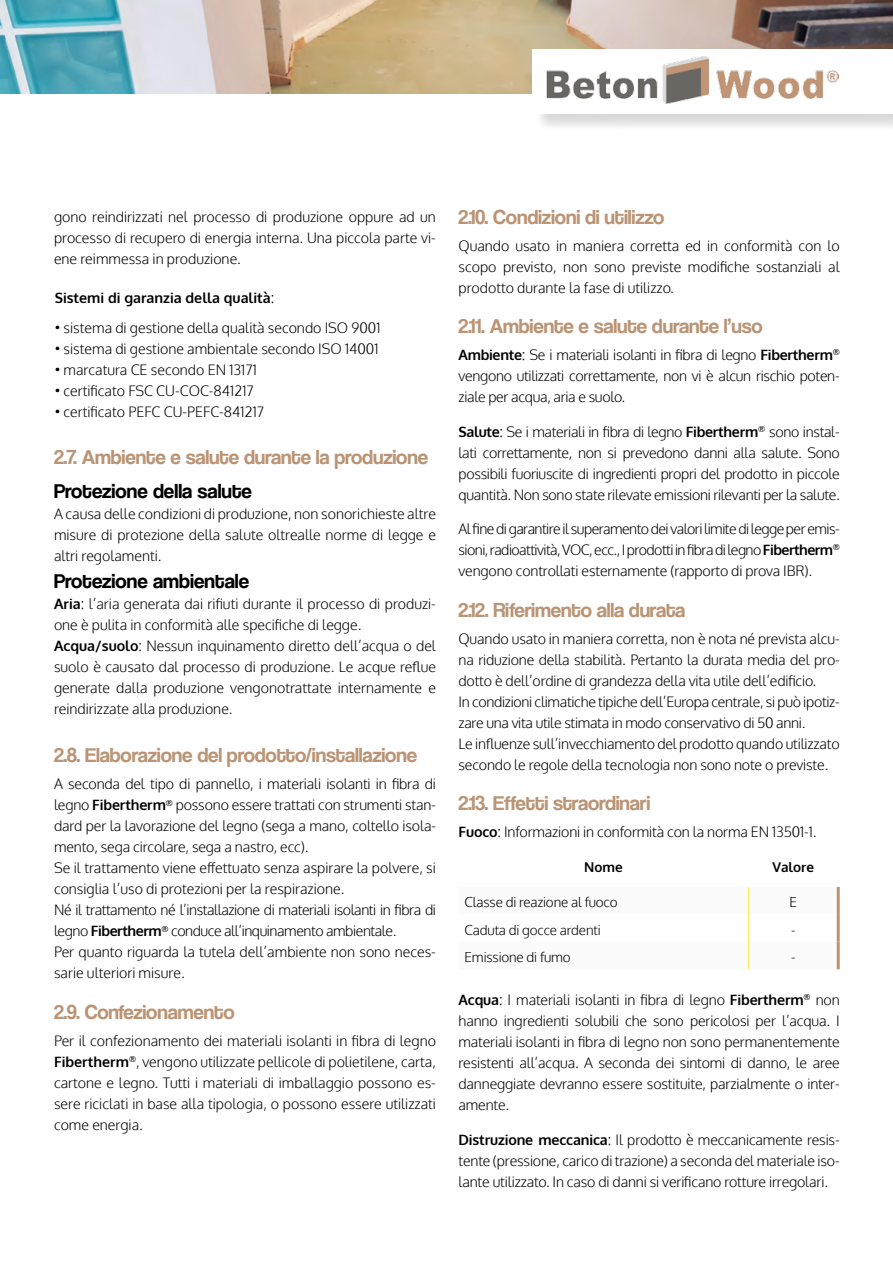
<style>
.page{position:relative;width:893px;height:1263px;background:#fff}
.page>*{position:absolute;margin:0;border:0;box-sizing:border-box;transform-origin:0 0}
.t1{font:21px "Coolvetica Rg";letter-spacing:-.01em;color:#ba9475}
.t2{font:21px "Coolvetica Rg";color:#000}
.t3{font:300 14.25px/21px "Oxygen";letter-spacing:-.01em;color:#000;text-align:justify}
.t4{font:700 14.25px "Oxygen";color:#000}
.t5{font:300 13.5px "Oxygen";letter-spacing:-.01em;color:#000}
.t6{font:700 13.5px "Oxygen";color:#000}
.s1{font-weight:300}
.s2{font-weight:700}
</style>
<div class="page">
<img style="left:0;top:0;width:893px;height:94px">
<svg style="left:747px;top:887px;width:90px;height:82px"></svg>
<hr style="left:837px;top:887px;width:3px;height:27px;background:#ba9475">
<hr style="left:837px;top:914px;width:3px;height:27px;background:#ba9475">
<hr style="left:837px;top:941px;width:3px;height:28px;background:#ba9475">
<div style="left:535px;top:51px;width:358px;height:81px;background:#000;opacity:.15"></div>
<div style="left:533px;top:49px;width:360px;height:64px;background:#fff"></div>
<img style="left:546px;top:57px;width:293px;height:46px">
<p class="t3" style="left:54px;top:206px;width:383px">gono reindirizzati nel processo di produzione oppure ad un processo di recupero di energia interna. Una piccola parte vi&shy;ene reimmessa in produzione.</p>
<p class="t4" style="left:55px;top:289px;width:221px">Sistemi di garanzia della qualità<span class="s1">:</span></p>
<p class="t3" style="left:55px;top:317px;width:327px">• sistema di gestione della qualità secondo ISO 9001</p>
<p class="t3" style="left:55px;top:338px;width:325px">• sistema di gestione ambientale secondo ISO 14001</p>
<p class="t3" style="left:55px;top:359px;width:204px">• marcatura CE secondo EN 13171</p>
<p class="t3" style="left:55px;top:380px;width:201px">• certificato FSC CU-COC-841217</p>
<p class="t3" style="left:55px;top:401px;width:211px">• certificato PEFC CU-PEFC-841217</p>
<h1 class="t1" style="left:54px;top:444px;width:376px">2.7. Ambiente e salute durante la produzione</h1>
<h1 class="t2" style="left:54px;top:479px;width:200px">Protezione della salute</h1>
<p class="t3" style="left:54px;top:504px;width:383px">A causa delle condizioni di produzione, non sonorichieste altre misure di protezione della salute oltrealle norme di legge e altri regolamenti.</p>
<h1 class="t2" style="left:54px;top:569px;width:197px">Protezione ambientale</h1>
<p class="t3" style="left:54px;top:594px;width:383px;text-align:left"><span class="s2">Aria</span>: l’aria generata dai rifiuti durante il processo di produzi&shy;one è pulita in conformità alle specifiche di legge.<br><span class="s2">Acqua/suolo</span>: Nessun inquinamento diretto dell’acqua o del suolo è causato dal processo di produzione. Le acque reflue generate dalla produzione vengonotrattate internamente e reindirizzate alla produzione.</p>
<h1 class="t1" style="left:54px;top:743px;width:365px">2.8. Elaborazione del prodotto/installazione</h1>
<p class="t3" style="left:54px;top:774px;width:383px;text-align:left">A seconda del tipo di pannello, i materiali isolanti in fibra di legno <span class="s2">Fibertherm</span><sup>®</sup> possono essere trattati con strumenti stan&shy;dard per la lavorazione del legno (sega a mano, coltello isola&shy;mento, sega circolare, sega a nastro, ecc).<br>Se il trattamento viene effettuato senza aspirare la polvere, si consiglia l’uso di protezioni per la respirazione.<br>Né il trattamento né l’installazione di materiali isolanti in fibra di legno <span class="s2">Fibertherm</span><sup>®</sup> conduce all’inquinamento ambientale.<br>Per quanto riguarda la tutela dell’ambiente non sono neces&shy;sarie ulteriori misure.</p>
<h1 class="t1" style="left:54px;top:999px;width:182px">2.9. Confezionamento</h1>
<p class="t3" style="left:54px;top:1030px;width:383px">Per il confezionamento dei materiali isolanti in fibra di legno <span class="s2">Fibertherm</span><sup>®</sup>, vengono utilizzate pellicole di polietilene, carta, cartone e legno. Tutti i materiali di imballaggio possono es&shy;sere riciclati in base alla tipologia, o possono essere utilizzati come energia.</p>
<h1 class="t1" style="left:458px;top:204px;width:208px">2.10. Condizioni di utilizzo</h1>
<p class="t3" style="left:458px;top:235px;width:383px">Quando usato in maniera corretta ed in conformità con lo scopo previsto, non sono previste modifiche sostanziali al prodotto durante la fase di utilizzo.</p>
<h1 class="t1" style="left:458px;top:314px;width:306px">2.11. Ambiente e salute durante l’uso</h1>
<p class="t3" style="left:458px;top:345px;width:383px"><span class="s2">Ambiente</span>: Se i materiali isolanti in fibra di legno <span class="s2">Fibertherm</span><sup>® </sup>vengono utilizzati correttamente, non vi è alcun rischio poten&shy;ziale per acqua, aria e suolo.</p>
<p class="t3" style="left:458px;top:421px;width:383px"><span class="s2">Salute</span>: Se i materiali in fibra di legno <span class="s2">Fibertherm</span><sup>®</sup> sono instal&shy;lati correttamente, non si prevedono danni alla salute. Sono possibili fuoriuscite di ingredienti propri del prodotto in piccole quantità. Non sono state rilevate emissioni rilevanti per la salute.</p>
<p class="t3" style="left:458px;top:519px;width:383px">Al fine di garantire il superamento dei valori limite di legge per emis&shy;sioni, radioattività, VOC, ecc., I prodotti in fibra di legno <span class="s2">Fibertherm</span><sup>® </sup>vengono controllati esternamente (rapporto di prova IBR).</p>
<h1 class="t1" style="left:458px;top:597px;width:228px">2.12. Riferimento alla durata</h1>
<p class="t3" style="left:458px;top:628px;width:383px;text-align:left">Quando usato in maniera corretta, non è nota né prevista alcu&shy;na riduzione della stabilità. Pertanto la durata media del pro&shy;dotto è dell’ordine di grandezza della vita utile dell’edificio.<br>In condizioni climatiche tipiche dell’Europa centrale, si può ipotiz&shy;zare una vita utile stimata in modo conservativo di 50 anni.<br>Le influenze sull’invecchiamento del prodotto quando utilizzato secondo le regole della tecnologia non sono note o previste.</p>
<h1 class="t1" style="left:458px;top:791px;width:193px">2.13. Effetti straordinari</h1>
<p class="t3" style="left:458px;top:822px;width:359px"><span class="s2">Fuoco</span>: Informazioni in conformità con la norma EN 13501-1.</p>
<p class="t6" style="left:584px;top:859px;width:40px">Nome</p>
<p class="t6" style="left:772px;top:859px;width:43px">Valore</p>
<p class="t5" style="left:464px;top:894px;width:155px">Classe di reazione al fuoco</p>
<p class="t5" style="left:789px;top:894px;width:9px">E</p>
<p class="t5" style="left:464px;top:921px;width:138px">Caduta di gocce ardenti</p>
<p class="t5" style="left:791px;top:921px;width:6px">-</p>
<p class="t5" style="left:464px;top:949px;width:108px">Emissione di fumo</p>
<p class="t5" style="left:791px;top:949px;width:6px">-</p>
<p class="t3" style="left:458px;top:990px;width:383px"><span class="s2">Acqua</span>: I materiali isolanti in fibra di legno <span class="s2">Fibertherm</span><sup>®</sup> non hanno ingredienti solubili che sono pericolosi per l’acqua. I materiali isolanti in fibra di legno non sono permanentemente resistenti all’acqua. A seconda dei sintomi di danno, le aree danneggiate devranno essere sostituite, parzialmente o inter&shy;amente.</p>
<p class="t3" style="left:458px;top:1129px;width:383px"><span class="s2">Distruzione meccanica</span>: Il prodotto è meccanicamente resis&shy;tente (pressione, carico di trazione) a seconda del materiale iso&shy;lante utilizzato. In caso di danni si verificano rotture irregolari.</p>
</div>
